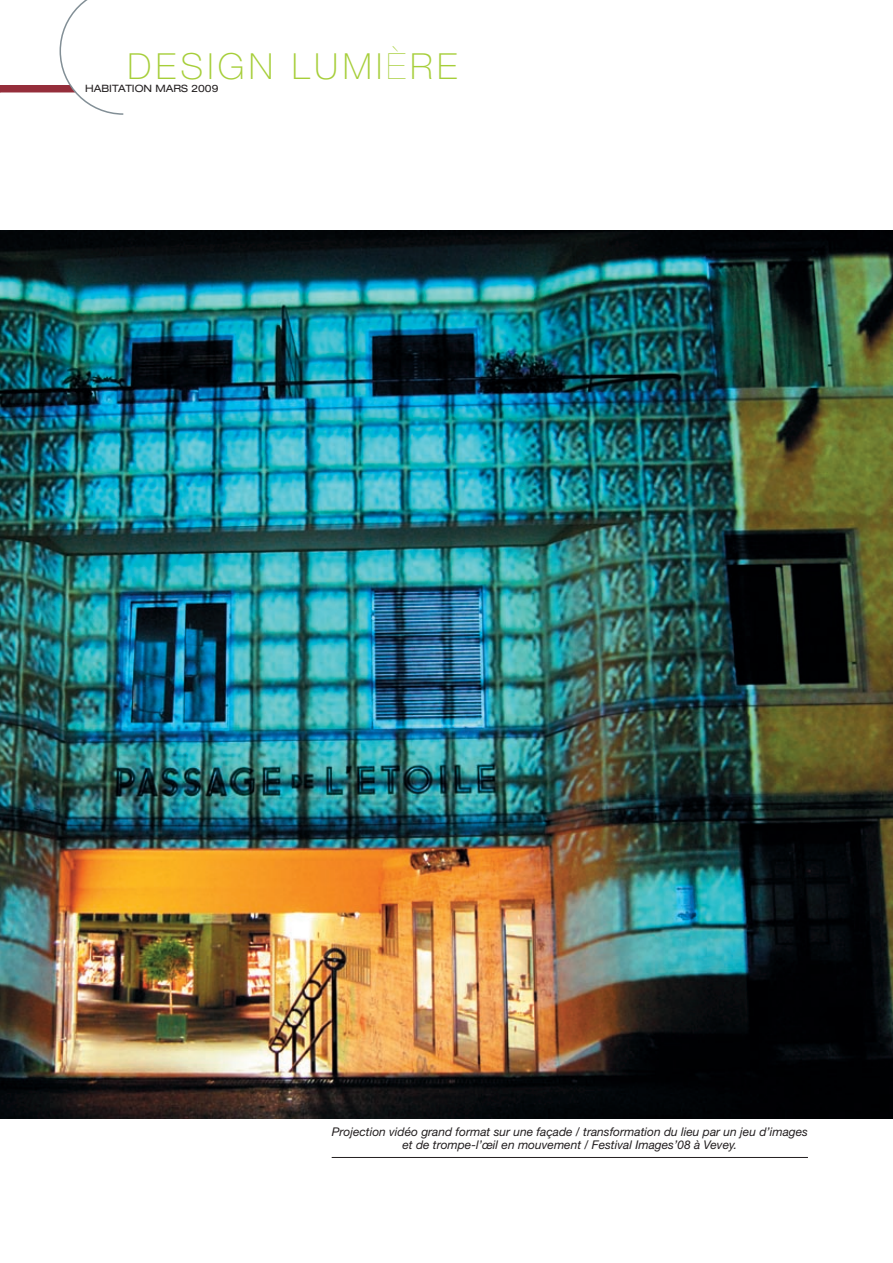
<style>
.page{position:relative;width:893px;height:1263px;background:#fff}
.page>*{position:absolute;margin:0;border:0;box-sizing:border-box;transform-origin:0 0}
.t1{font:100 36px "Helvetica Neue";letter-spacing:.12em;color:#a6ce39}
.t2{font:italic 12px/13.5px "Helvetica Neue";color:#231f20;text-align:center}
.t3{font:expanded 10.2px "Helvetica Neue";color:#231f20}
.s1{font-weight:200}
</style>
<div class="page">
<svg style="left:0;top:0;width:124px;height:115px"></svg>
<img style="left:0;top:230px;width:893px;height:889px">
<hr style="left:332px;top:1157px;width:476px;height:1px;background:#231f20">
<h1 class="t1" style="left:128px;top:46px;width:331px">DESIGN LUMI<span class="s1">È</span>RE</h1>
<p class="t3" style="left:85px;top:82px;width:135px">HABITATION MARS 2009</p>
<p class="t2" style="left:332px;top:1125px;width:478px">Projection vidéo grand format sur une façade / transformation du lieu par un jeu d’images et de trompe-l’œil en mouvement / Festival Images’08 à Vevey.</p>
</div>
